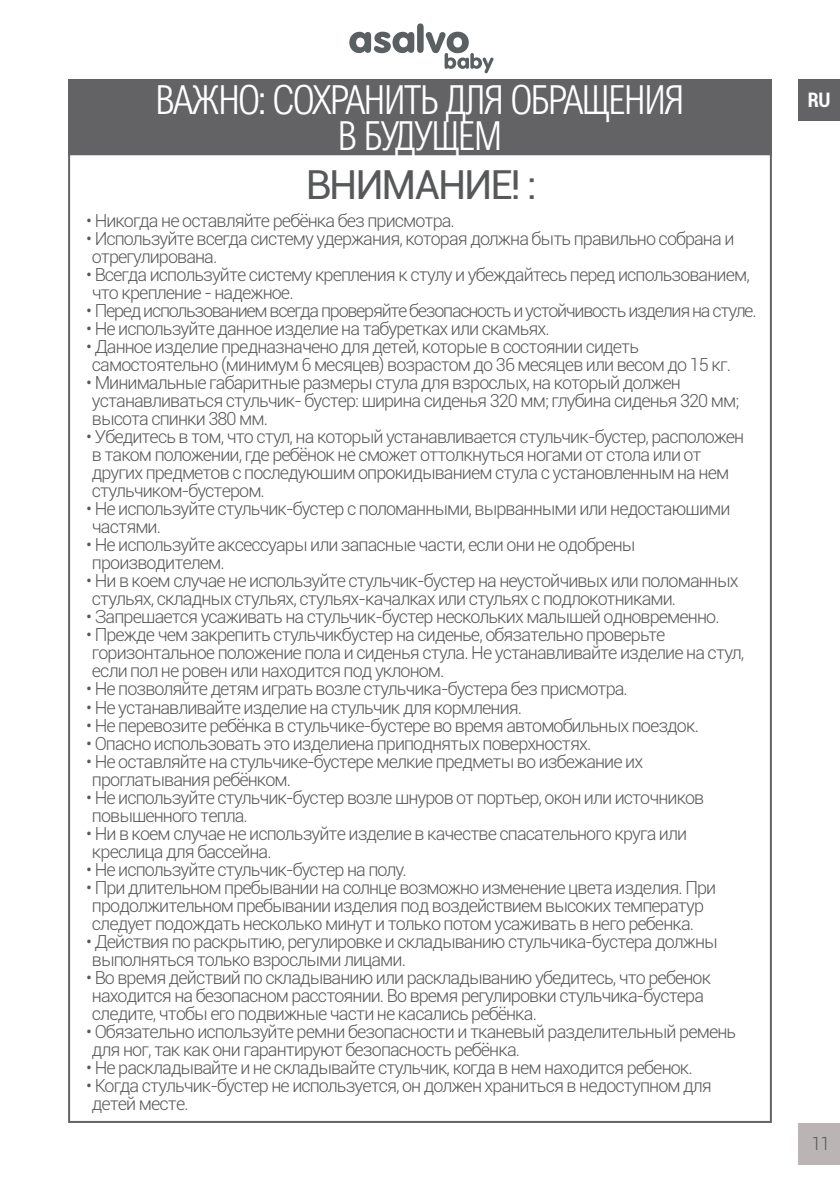
<style>
.page{position:relative;width:840px;height:1191px;background:#fff}
.page>*{position:absolute;margin:0;border:0;box-sizing:border-box;transform-origin:0 0}
.t1{font:300 40px/36px "Arial Nova Cond";letter-spacing:-.05em;color:#fff;text-align:center}
.t2{font:40px "Roboto";letter-spacing:-.05em;color:#57585a}
.t3{font:700 condensed 20px "Roboto";color:#fff}
.t4{font:300 18px/18px "Roboto";letter-spacing:-.05em;color:#57585a}
.t5{font:300 18px "Roboto";letter-spacing:-.07em;color:#57585a}
</style>
<div class="page">
<div style="left:797px;top:1123px;width:42px;height:41px;background:#bab5b4"></div>
<svg style="left:349px;top:23px;width:144px;height:50px"></svg>
<div style="left:797px;top:79px;width:42px;height:42px;background:#636366"></div>
<div style="left:68px;top:79px;width:703px;height:76px;background:#636366"></div>
<h1 class="t1" style="left:155px;top:81px;width:530px">ВАЖНО: СОХРАНИТЬ ДЛЯ ОБРАЩЕНИЯ<br>В БУДУЩЕМ</h1>
<h1 class="t2" style="left:305px;top:157px;width:232px">ВНИМАНИЕ! :</h1>
<p class="t4" style="left:86px;top:211px;width:370px">• Никогда не оставляйте ребёнка без присмотра.</p>
<p class="t4" style="left:92px;top:229px;width:643px;text-indent:-6px">• Используйте всегда систему удержания, которая должна быть правильно собрана и отрегулирована.</p>
<p class="t4" style="left:92px;top:265px;width:659px;text-indent:-6px">• Всегда используйте систему крепления к стулу и убеждайтесь перед использованием, что крепление - надежное.</p>
<p class="t5" style="left:86px;top:298px;width:671px">• Перед использованием всегда проверяйте безопасность и устойчивость изделия на стуле.</p>
<p class="t4" style="left:86px;top:319px;width:464px">• Не используйте данное изделие на табуретках или скамьях.</p>
<p class="t4" style="left:92px;top:337px;width:640px;text-indent:-6px">• Данное изделие предназначено для детей, которые в состоянии сидеть самостоятельно (минимум 6 месяцев) возрастом до 36 месяцев или весом до 15 кг.</p>
<p class="t4" style="left:92px;top:373px;width:648px;text-indent:-6px">• Минимальные габаритные размеры стула для взрослых, на который должен устанавливаться стульчик- бустер: ширина сиденья 320 мм; глубина сиденья 320 мм; высота спинки 380 мм.</p>
<p class="t4" style="left:92px;top:427px;width:653px;text-indent:-6px">• Убедитесь в том, что стул, на который устанавливается стульчик-бустер, расположен в таком положении, где ребёнок не сможет оттолкнуться ногами от стола или от других предметов с последующим опрокидыванием стула с установленным на нем стульчиком-бустером.</p>
<p class="t4" style="left:92px;top:499px;width:639px;text-indent:-6px">• Не используйте стульчик-бустер с поломанными, вырванными или недостающими частями.</p>
<p class="t4" style="left:92px;top:535px;width:544px;text-indent:-6px">• Не используйте аксессуары или запасные части, если они не одобрены производителем.</p>
<p class="t4" style="left:92px;top:571px;width:647px;text-indent:-6px">• Ни в коем случае не используйте стульчик-бустер на неустойчивых или поломанных стульях, складных стульях, стульях-качалках или стульях с подлокотниками.</p>
<p class="t4" style="left:86px;top:607px;width:634px">• Запрещается усаживать на стульчик-бустер нескольких малышей одновременно.</p>
<p class="t4" style="left:92px;top:625px;width:653px;text-indent:-6px">• Прежде чем закрепить стульчикбустер на сиденье, обязательно проверьте горизонтальное положение пола и сиденья стула. Не устанавливайте изделие на стул, если пол не ровен или находится под уклоном.</p>
<p class="t4" style="left:86px;top:679px;width:543px">• Не позволяйте детям играть возле стульчика-бустера без присмотра.</p>
<p class="t4" style="left:86px;top:697px;width:437px">• Не устанавливайте изделие на стульчик для кормления.</p>
<p class="t4" style="left:86px;top:715px;width:614px">• Не перевозите ребёнка в стульчике-бустере во время автомобильных поездок.</p>
<p class="t4" style="left:86px;top:733px;width:506px">• Опасно использовать это изделиена приподнятых поверхностях.</p>
<p class="t4" style="left:92px;top:751px;width:552px;text-indent:-6px">• Не оставляйте на стульчике-бустере мелкие предметы во избежание их проглатывания ребёнком.</p>
<p class="t4" style="left:92px;top:787px;width:613px;text-indent:-6px">• Не используйте стульчик-бустер возле шнуров от портьер, окон или источников повышенного тепла.</p>
<p class="t4" style="left:92px;top:823px;width:596px;text-indent:-6px">• Ни в коем случае не используйте изделие в качестве спасательного круга или креслица для бассейна.</p>
<p class="t4" style="left:86px;top:859px;width:322px">• Не используйте стульчик-бустер на полу.</p>
<p class="t4" style="left:92px;top:877px;width:625px;text-indent:-6px">• При длительном пребывании на солнце возможно изменение цвета изделия. При продолжительном пребывании изделия под воздействием высоких температур следует подождать несколько минут и только потом усаживать в него ребенка.</p>
<p class="t4" style="left:92px;top:931px;width:627px;text-indent:-6px">• Действия по раскрытию, регулировке и складыванию стульчика-бустера должны выполняться только взрослыми лицами.</p>
<p class="t4" style="left:92px;top:967px;width:620px;text-indent:-6px">• Во время действий по складыванию или раскладыванию убедитесь, что ребенок находится на безопасном расстоянии. Во время регулировки стульчика-бустера следите, чтобы его подвижные части не касались ребёнка.</p>
<p class="t4" style="left:92px;top:1021px;width:645px;text-indent:-6px">• Обязательно используйте ремни безопасности и тканевый разделительный ремень для ног, так как они гарантируют безопасность ребёнка.</p>
<p class="t4" style="left:86px;top:1057px;width:607px">• Не раскладывайте и не складывайте стульчик, когда в нем находится ребенок.</p>
<p class="t4" style="left:92px;top:1075px;width:621px;text-indent:-6px">• Когда стульчик-бустер не используется, он должен храниться в недоступном для детей месте.</p>
<p class="t3" style="left:807px;top:86px;width:24px">RU</p>
<p class="t4" style="left:811px;top:1133px;width:20px">11</p>
</div>
